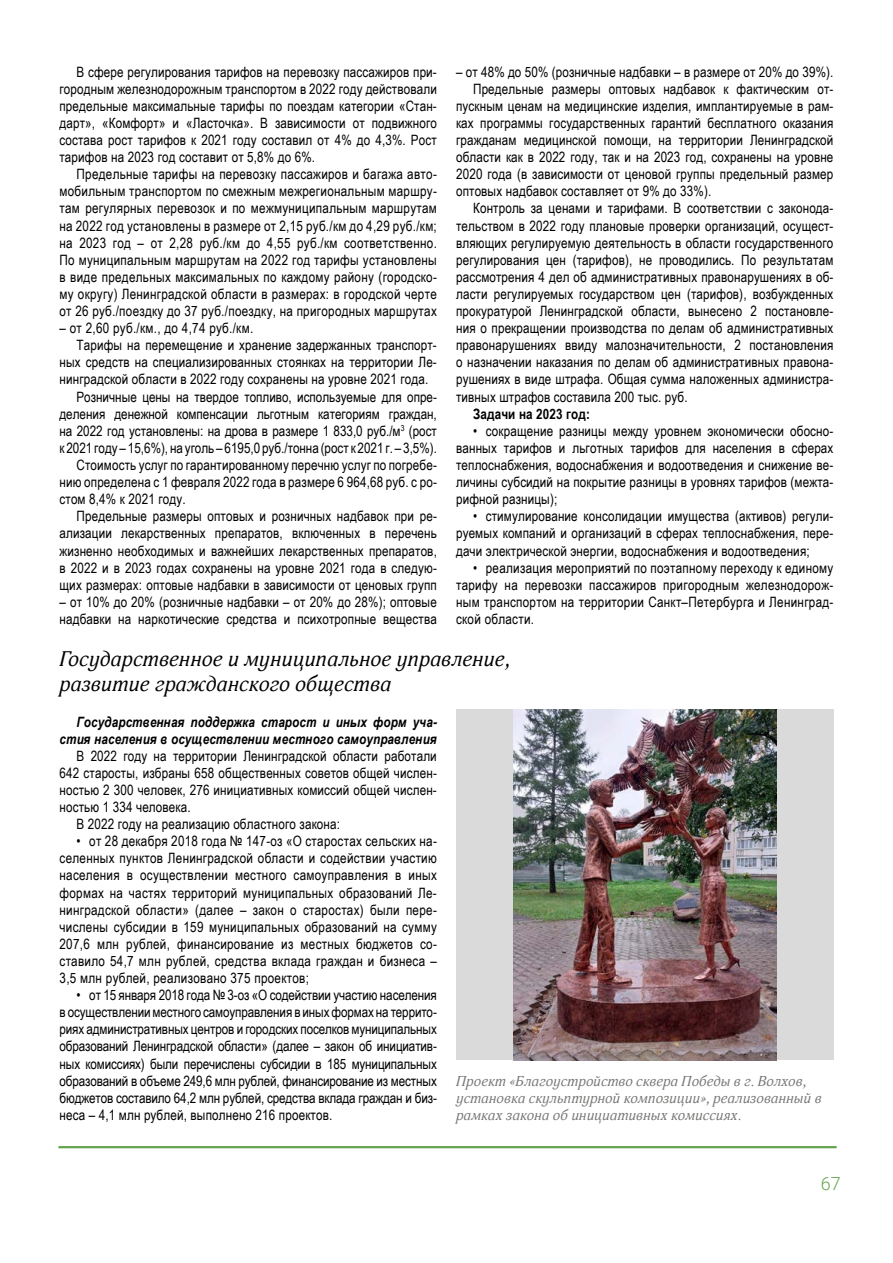
<style>
.page{position:relative;width:893px;height:1263px;background:#fff}
.page>*{position:absolute;margin:0;border:0;box-sizing:border-box;transform-origin:0 0}
.t1{font:italic 21px/25.2px "Adonis C";letter-spacing:.01em;color:#000}
.t2{font:300 18px "Roboto";color:#64a44e}
.t3{font:14.25px/17.1px "Arial Narrow";letter-spacing:.01em;color:#000;text-align:justify}
.t4{font:italic 14.25px/17.1px "Adonis C";letter-spacing:.01em;color:#777776}
.t5{font:italic 700 14.25px/17.1px "Arial Narrow";letter-spacing:.01em;color:#000;text-align:right}
.t6{font:700 14.25px "Arial Narrow";letter-spacing:.01em;color:#000}
</style>
<div class="page">
<hr style="left:58px;top:1146px;width:779px;height:2px;background:#64a44e">
<div style="left:456px;top:709px;width:377px;height:351px;background:#dadada"></div>
<img style="left:513px;top:709px;width:263px;height:351px">
<p class="t3" style="left:456px;top:63px;width:379px">– от 48% до 50% (розничные надбавки – в размере от 20% до 39%).</p>
<p class="t3" style="left:473px;top:80px;width:362px">Предельные размеры оптовых надбавок к фактическим от-</p>
<p class="t3" style="left:456px;top:97px;width:379px">пускным ценам на медицинские изделия, имплантируемые в рам-</p>
<p class="t3" style="left:456px;top:114px;width:379px">ках программы государственных гарантий бесплатного оказания</p>
<p class="t3" style="left:456px;top:131px;width:379px">гражданам медицинской помощи, на территории Ленинградской</p>
<p class="t3" style="left:456px;top:148px;width:379px">области как в 2022 году, так и на 2023 год, сохранены на уровне</p>
<p class="t3" style="left:456px;top:165px;width:379px">2020 года (в зависимости от ценовой группы предельный размер</p>
<p class="t3" style="left:456px;top:182px;width:257px">оптовых надбавок составляет от 9% до 33%).</p>
<p class="t3" style="left:473px;top:199px;width:362px">Контроль за ценами и тарифами. В соответствии с законода-</p>
<p class="t3" style="left:456px;top:216px;width:379px">тельством в 2022 году плановые проверки организаций, осущест-</p>
<p class="t3" style="left:456px;top:234px;width:379px">вляющих регулируемую деятельность в области государственного</p>
<p class="t3" style="left:456px;top:251px;width:379px">регулирования цен (тарифов), не проводились. По результатам</p>
<p class="t3" style="left:456px;top:268px;width:379px">рассмотрения 4 дел об административных правонарушениях в об-</p>
<p class="t3" style="left:456px;top:285px;width:379px">ласти регулируемых государством цен (тарифов), возбужденных</p>
<p class="t3" style="left:456px;top:302px;width:379px">прокуратурой Ленинградской области, вынесено 2 постановле-</p>
<p class="t3" style="left:456px;top:319px;width:379px">ния о прекращении производства по делам об административных</p>
<p class="t3" style="left:456px;top:336px;width:379px">правонарушениях ввиду малозначительности, 2 постановления</p>
<p class="t3" style="left:456px;top:353px;width:379px">о назначении наказания по делам об административных правона-</p>
<p class="t3" style="left:456px;top:370px;width:379px">рушениях в виде штрафа. Общая сумма наложенных администра-</p>
<p class="t3" style="left:456px;top:387px;width:233px">тивных штрафов составила 200 тыс. руб.</p>
<p class="t6" style="left:473px;top:403px;width:118px">Задачи на 2023 год:</p>
<p class="t3" style="left:456px;top:422px;width:379px;text-indent:17px">• сокращение разницы между уровнем экономически обосно&shy;ванных тарифов и льготных тарифов для населения в сферах теплоснабжения, водоснабжения и водоотведения и снижение ве&shy;личины субсидий на покрытие разницы в уровнях тарифов (межта&shy;рифной разницы);</p>
<p class="t3" style="left:456px;top:507px;width:379px;text-indent:17px">• стимулирование консолидации имущества (активов) регули&shy;руемых компаний и организаций в сферах теплоснабжения, пере&shy;дачи электрической энергии, водоснабжения и водоотведения;</p>
<p class="t3" style="left:456px;top:558px;width:379px;text-indent:17px">• реализация мероприятий по поэтапному переходу к единому тарифу на перевозки пассажиров пригородным железнодорож&shy;ным транспортом на территории Санкт–Петербурга и Ленинград&shy;ской области.</p>
<h1 class="t1" style="left:60px;top:647px;width:452px">Государственное и муниципальное управление, развитие гражданского общества</h1>
<p class="t5" style="left:60px;top:712px;width:379px">Государственная поддержка старост и иных форм уча&shy;стия населения в осуществлении местного самоуправления</p>
<p class="t3" style="left:77px;top:747px;width:362px">В 2022 году на территории Ленинградской области работали</p>
<p class="t3" style="left:60px;top:764px;width:379px">642 старосты, избраны 658 общественных советов общей числен-</p>
<p class="t3" style="left:60px;top:781px;width:379px">ностью 2 300 человек, 276 инициативных комиссий общей числен-</p>
<p class="t3" style="left:60px;top:798px;width:133px">ностью 1 334 человека.</p>
<p class="t3" style="left:77px;top:815px;width:265px">В 2022 году на реализацию областного закона:</p>
<p class="t3" style="left:60px;top:832px;width:379px;text-indent:17px">• от 28 декабря 2018 года № 147-оз «О старостах сельских на&shy;селенных пунктов Ленинградской области и содействии участию населения в осуществлении местного самоуправления в иных формах на частях территорий муниципальных образований Ле&shy;нинградской области» (далее – закон о старостах) были пере&shy;числены субсидии в 159 муниципальных образований на сумму 207,6 млн рублей, финансирование из местных бюджетов со&shy;ставило 54,7 млн рублей, средства вклада граждан и бизнеса – 3,5 млн рублей, реализовано 375 проектов;</p>
<p class="t3" style="left:60px;top:986px;width:379px;text-indent:17px">• от 15 января 2018 года № 3-оз «О содействии участию населения в осуществлении местного самоуправления в иных формах на террито&shy;риях административных центров и городских поселков муниципальных образований Ленинградской области» (далее – закон об инициатив&shy;ных комиссиях) были перечислены субсидии в 185 муниципальных образований в объеме 249,6 млн рублей, финансирование из местных бюджетов составило 64,2 млн рублей, средства вклада граждан и биз&shy;неса – 4,1 млн рублей, выполнено 216 проектов.</p>
<p class="t3" style="left:60px;top:63px;width:379px;text-indent:17px">В сфере регулирования тарифов на перевозку пассажиров при&shy;городным железнодорожным транспортом в 2022 году действовали предельные максимальные тарифы по поездам категории «Стан&shy;дарт», «Комфорт» и «Ласточка». В зависимости от подвижного состава рост тарифов к 2021 году составил от 4% до 4,3%. Рост тарифов на 2023 год составит от 5,8% до 6%.</p>
<p class="t3" style="left:60px;top:165px;width:379px;text-indent:17px">Предельные тарифы на перевозку пассажиров и багажа авто&shy;мобильным транспортом по смежным межрегиональным маршру&shy;там регулярных перевозок и по межмуниципальным маршрутам на 2022 год установлены в размере от 2,15 руб./км до 4,29 руб./км; на 2023 год – от 2,28 руб./км до 4,55 руб./км соответственно.<br>По муниципальным маршрутам на 2022 год тарифы установлены в виде предельных максимальных по каждому району (городско&shy;му округу) Ленинградской области в размерах: в городской черте от 26 руб./поездку до 37 руб./поездку, на пригородных маршрутах</p>
<p class="t3" style="left:60px;top:319px;width:195px">– от 2,60 руб./км., до 4,74 руб./км.</p>
<p class="t3" style="left:77px;top:336px;width:362px">Тарифы на перемещение и хранение задержанных транспорт-</p>
<p class="t3" style="left:60px;top:353px;width:379px">ных средств на специализированных стоянках на территории Ле-</p>
<p class="t3" style="left:60px;top:370px;width:370px">нинградской области в 2022 году сохранены на уровне 2021 года.</p>
<p class="t3" style="left:77px;top:387px;width:362px">Розничные цены на твердое топливо, используемые для опре-</p>
<p class="t3" style="left:60px;top:405px;width:379px">деления денежной компенсации льготным категориям граждан,</p>
<p class="t3" style="left:60px;top:422px;width:379px">на 2022 год установлены: на дрова в размере 1 833,0 руб./м<sup>3</sup> (рост</p>
<p class="t3" style="left:60px;top:439px;width:379px">к 2021 году – 15,6%), на уголь – 6195,0 руб./тонна (рост к 2021 г. – 3,5%).</p>
<p class="t3" style="left:77px;top:456px;width:362px">Стоимость услуг по гарантированному перечню услуг по погребе-</p>
<p class="t3" style="left:60px;top:473px;width:379px">нию определена с 1 февраля 2022 года в размере 6 964,68 руб. с ро-</p>
<p class="t3" style="left:60px;top:490px;width:128px">стом 8,4% к 2021 году.</p>
<p class="t3" style="left:77px;top:507px;width:362px">Предельные размеры оптовых и розничных надбавок при ре-</p>
<p class="t3" style="left:60px;top:524px;width:379px">ализации лекарственных препаратов, включенных в перечень</p>
<p class="t3" style="left:60px;top:541px;width:379px">жизненно необходимых и важнейших лекарственных препаратов,</p>
<p class="t3" style="left:60px;top:558px;width:379px">в 2022 и в 2023 годах сохранены на уровне 2021 года в следую-</p>
<p class="t3" style="left:60px;top:576px;width:379px">щих размерах: оптовые надбавки в зависимости от ценовых групп</p>
<p class="t3" style="left:60px;top:593px;width:379px">– от 10% до 20% (розничные надбавки – от 20% до 28%); оптовые надбавки на наркотические средства и психотропные вещества</p>
<p class="t4" style="left:456px;top:1072px;width:367px">Проект «Благоустройство сквера Победы в г. Волхов, установка скульптурной композиции», реализованный в рамках закона об инициативных комиссиях.</p>
<p class="t2" style="left:821px;top:1171px;width:21px">67</p>
</div>
